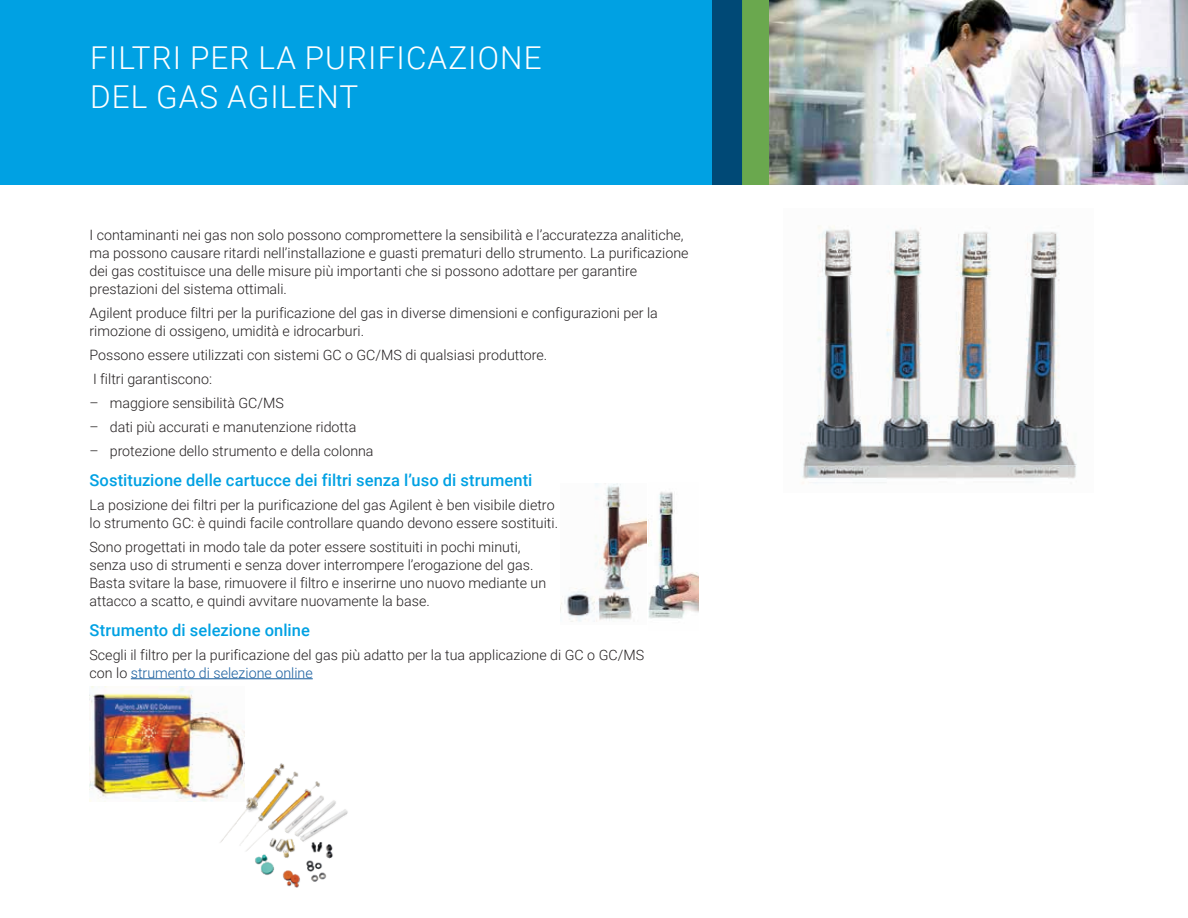
<style>
.page{position:relative;width:1188px;height:918px;background:#fff}
.page>*{position:absolute;margin:0;border:0;box-sizing:border-box;transform-origin:0 0}
.t1{font:300 31.5px/39px "Roboto";letter-spacing:.035em;color:#fff}
.t2{font:500 16.5px "Roboto";letter-spacing:.005em;color:#00a1e3}
.t3{font:300 14.25px/18px "Roboto";color:#231f20}
.s1{color:#175d9e}
</style>
<div class="page">
<img style="left:560px;top:484px;width:86px;height:138px">
<hr style="left:131px;top:678px;width:182px;height:1px;background:#175d9e">
<div style="left:0;top:0;width:742px;height:184px;background:#00a1e3"></div>
<div style="left:713px;top:0;width:59px;height:184px;background:#004976"></div>
<div style="left:742px;top:0;width:59px;height:184px;background:#6aa84e"></div>
<img style="left:770px;top:0;width:418px;height:184px">
<img style="left:648px;top:491px;width:51px;height:128px">
<img style="left:90px;top:686px;width:155px;height:116px">
<img style="left:147px;top:741px;width:201px;height:147px">
<img style="left:800px;top:226px;width:277px;height:258px">
<h1 class="t1" style="left:90px;top:37px;width:453px">FILTRI PER LA PURIFICAZIONE<br>DEL GAS AGILENT</h1>
<p class="t3" style="left:90px;top:225px;width:601px">I contaminanti nei gas non solo possono compromettere la sensibilità e l’accuratezza analitiche, ma possono causare ritardi nell’installazione e guasti prematuri dello strumento. La purificazione dei gas costituisce una delle misure più importanti che si possono adottare per garantire prestazioni del sistema ottimali.</p>
<p class="t3" style="left:90px;top:303px;width:570px">Agilent produce filtri per la purificazione del gas in diverse dimensioni e configurazioni per la rimozione di ossigeno, umidità e idrocarburi.</p>
<p class="t3" style="left:90px;top:342px;width:459px;line-height:24px">Possono essere utilizzati con sistemi GC o GC/MS di qualsiasi produttore.<br>I filtri garantiscono:</p>
<p class="t3" style="left:90px;top:393px;width:196px">– maggiore sensibilità GC/MS</p>
<p class="t3" style="left:90px;top:417px;width:268px">– dati più accurati e manutenzione ridotta</p>
<p class="t3" style="left:90px;top:441px;width:286px">– protezione dello strumento e della colonna</p>
<p class="t2" style="left:90px;top:468px;width:444px">Sostituzione delle cartucce dei filtri senza l’uso di strumenti</p>
<p class="t3" style="left:90px;top:495px;width:470px">La posizione dei filtri per la purificazione del gas Agilent è ben visibile dietro lo strumento GC: è quindi facile controllare quando devono essere sostituiti.</p>
<p class="t3" style="left:90px;top:537px;width:458px">Sono progettati in modo tale da poter essere sostituiti in pochi minuti, senza uso di strumenti e senza dover interrompere l’erogazione del gas.<br>Basta svitare la base, rimuovere il filtro e inserirne uno nuovo mediante un attacco a scatto, e quindi avvitare nuovamente la base.</p>
<p class="t2" style="left:90px;top:618px;width:222px">Strumento di selezione online</p>
<p class="t3" style="left:90px;top:645px;width:556px">Scegli il filtro per la purificazione del gas più adatto per la tua applicazione di GC o GC/MS con lo <span class="s1">strumento di selezione online</span></p>
</div>
